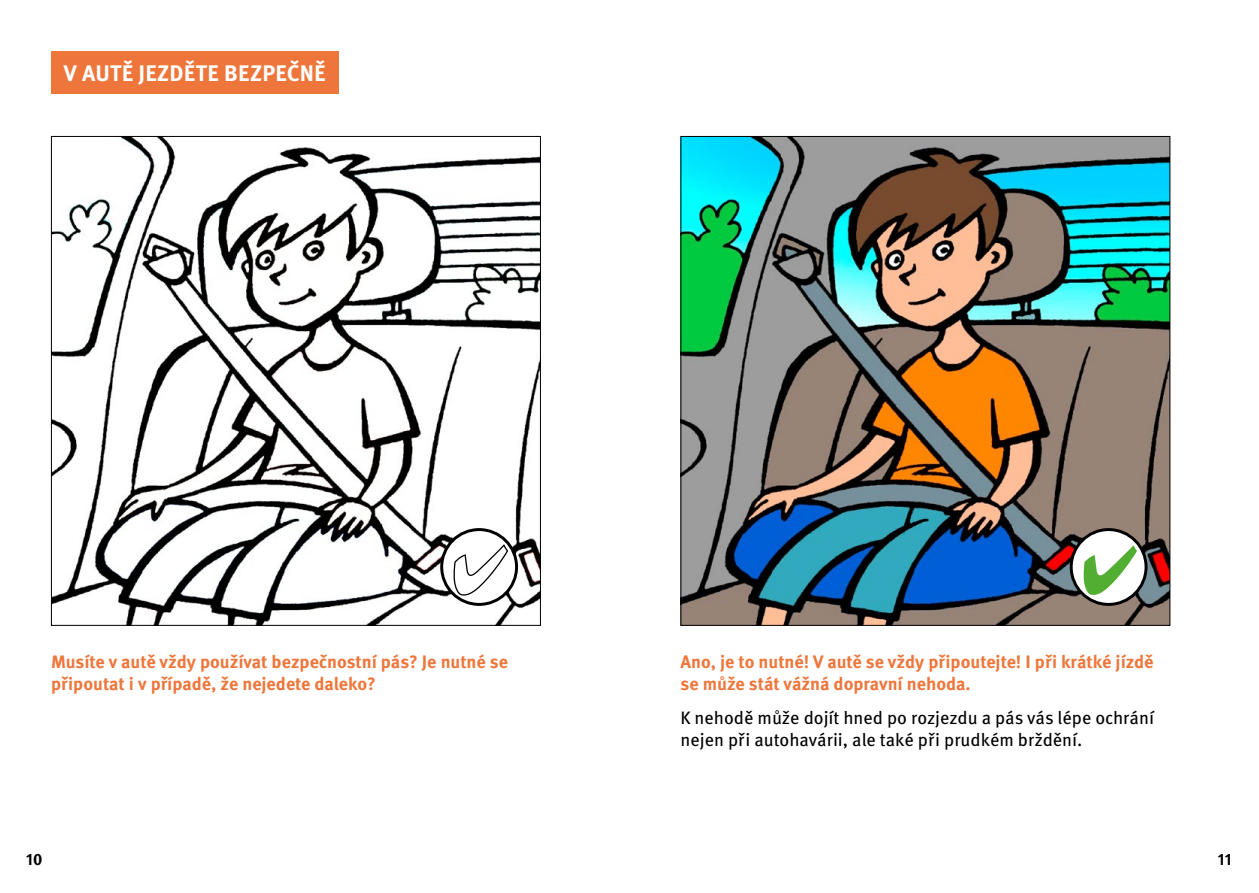
<style>
.page{position:relative;width:1259px;height:893px;background:#fff}
.page>*{position:absolute;margin:0;border:0;box-sizing:border-box;transform-origin:0 0}
.t1{font:700 22.5px "Meta Pro";letter-spacing:.01em;color:#fff}
.t2{font:700 18px/21.6px "Meta Pro";color:#ee763b}
.t3{font:18px/21.6px "Meta Pro";color:#000}
.t4{font:700 16.5px "Meta Pro";color:#000}
</style>
<div class="page">
<img style="left:682px;top:138px;width:486px;height:486px">
<svg style="left:1071px;top:530px;width:75px;height:74px"></svg>
<div style="left:1069px;top:528px;width:78px;height:78px;border:3px solid #000;border-radius:50%"></div>
<svg style="left:1083px;top:545px;width:54px;height:52px"></svg>
<img style="left:53px;top:138px;width:486px;height:486px">
<svg style="left:442px;top:530px;width:74px;height:74px"></svg>
<div style="left:440px;top:528px;width:78px;height:78px;border:3px solid #000;border-radius:50%"></div>
<svg style="left:452px;top:543px;width:57px;height:54px"></svg>
<div style="left:51px;top:51px;width:287px;height:43px;background:#ee763b"></div>
<p class="t1" style="left:64px;top:59px;width:263px">V AUTĚ JEZDĚTE BEZPEČNĚ</p>
<p class="t2" style="left:51px;top:652px;width:458px">Musíte v autě vždy používat bezpečnostní pás? Je nutné se připoutat i v případě, že nejedete daleko?</p>
<p class="t2" style="left:680px;top:652px;width:474px">Ano, je to nutné! V autě se vždy připoutejte! I při krátké jízdě se může stát vážná dopravní nehoda.</p>
<p class="t3" style="left:680px;top:707px;width:475px">K nehodě může dojít hned po rozjezdu a pás vás lépe ochrání nejen při autohavárii, ale také při prudkém brždění.</p>
<p class="t4" style="left:26px;top:849px;width:18px">10</p>
<p class="t4" style="left:1217px;top:849px;width:15px">11</p>
</div>
